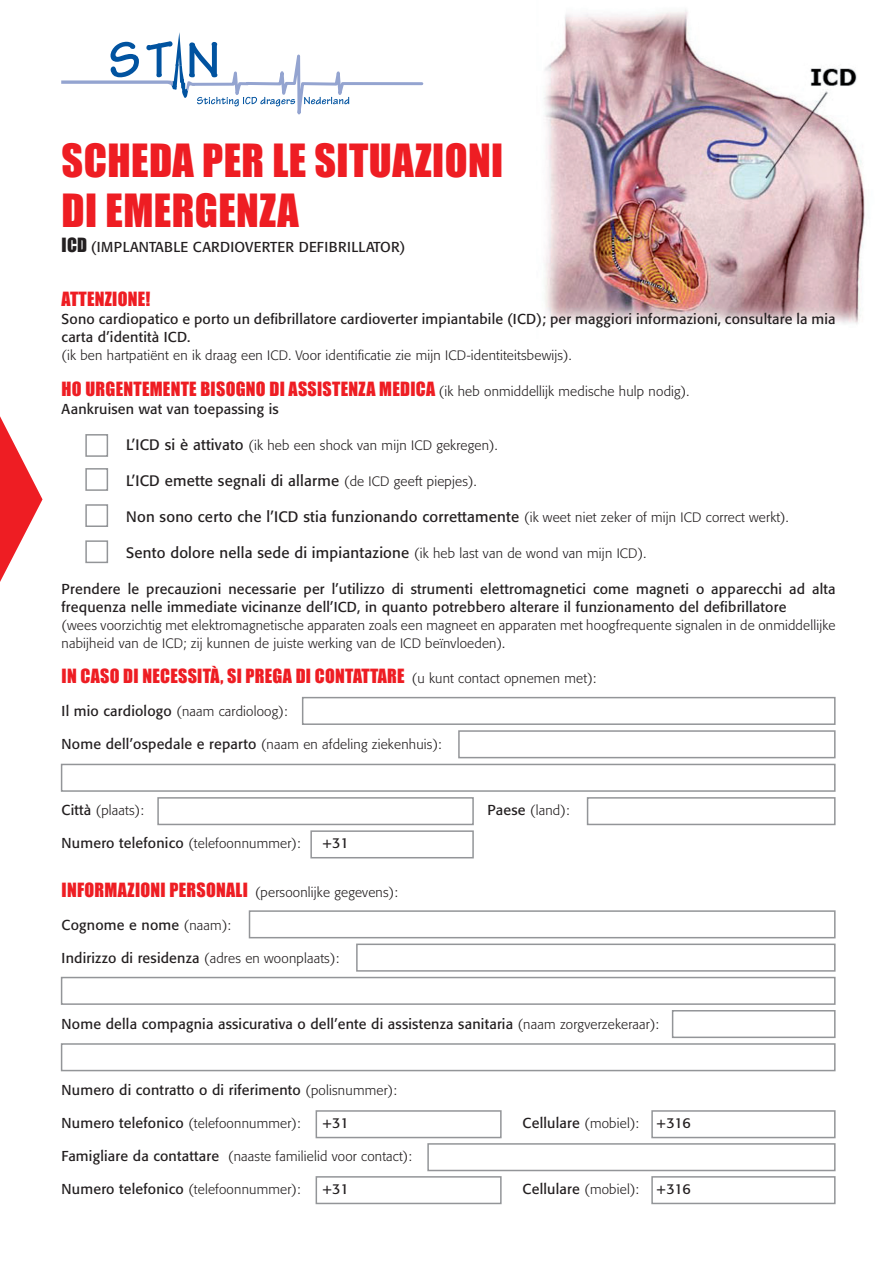
<style>
.page{position:relative;width:893px;height:1263px;background:#fff}
.page>*{position:absolute;margin:0;border:0;box-sizing:border-box;transform-origin:0 0}
._1-kop{font:42px/50.4px "Impact";letter-spacing:.01em;color:#ee1d23}
.tussenkop_emergency{font:18px "Impact";letter-spacing:.015em;color:#ee1d23}
._1-tekst{font:15px "Formata";letter-spacing:.015em;color:#231f20}
._1-tekst-2{font:14.25px/18px "Formata";letter-spacing:.015em;color:#231f20}
.tussenkop_emergency-2{font:14.25px "Formata";letter-spacing:.015em;color:#231f20}
._1-tekst-3{font:300 13.5px/18px "Formata";letter-spacing:.015em;color:#231f20}
.tussenkop_emergency-3{font:300 13.5px "Formata";letter-spacing:.015em;color:#231f20}
.s1{font-family:"Impact";font-size:18px}
.s2{font-family:"Formata";font-weight:300;font-size:13.5px;color:#231f20}
.s3{font-weight:400;font-size:15px}
.s4{font-weight:300;font-size:13.5px}
.s5{font-size:14.25px}
.s6{font-weight:400;font-size:14.25px}
.s7{font-family:"Impact";font-weight:400;font-size:18px;color:#ee1d23}
</style>
<div class="page">
<img style="left:543px;top:10px;width:322px;height:314px">
<svg style="left:61px;top:32px;width:363px;height:83px"></svg>
<div style="left:302px;top:697px;width:534px;height:28px;background:#fff;border:2px solid #939598"></div>
<div style="left:458px;top:730px;width:378px;height:28px;background:#fff;border:2px solid #939598"></div>
<div style="left:61px;top:764px;width:775px;height:28px;background:#fff;border:2px solid #939598"></div>
<div style="left:157px;top:797px;width:317px;height:28px;background:#fff;border:2px solid #939598"></div>
<div style="left:587px;top:797px;width:249px;height:28px;background:#fff;border:2px solid #939598"></div>
<div style="left:310px;top:830px;width:164px;height:28px;background:#fff;border:2px solid #939598"></div>
<div style="left:249px;top:910px;width:587px;height:28px;background:#fff;border:2px solid #939598"></div>
<div style="left:356px;top:943px;width:480px;height:29px;background:#fff;border:2px solid #939598"></div>
<div style="left:61px;top:977px;width:775px;height:28px;background:#fff;border:2px solid #939598"></div>
<div style="left:672px;top:1010px;width:164px;height:28px;background:#fff;border:2px solid #939598"></div>
<div style="left:61px;top:1043px;width:775px;height:28px;background:#fff;border:2px solid #939598"></div>
<div style="left:651px;top:1110px;width:185px;height:28px;background:#fff;border:2px solid #939598"></div>
<div style="left:427px;top:1143px;width:409px;height:28px;background:#fff;border:2px solid #939598"></div>
<div style="left:651px;top:1176px;width:185px;height:28px;background:#fff;border:2px solid #939598"></div>
<div style="left:316px;top:1176px;width:186px;height:28px;background:#fff;border:2px solid #939598"></div>
<div style="left:316px;top:1110px;width:186px;height:28px;background:#fff;border:2px solid #939598"></div>
<div style="left:85px;top:434px;width:23px;height:23px;background:#fff;border:2px solid #939598"></div>
<div style="left:85px;top:468px;width:23px;height:23px;background:#fff;border:2px solid #939598"></div>
<div style="left:85px;top:504px;width:23px;height:23px;background:#fff;border:2px solid #939598"></div>
<div style="left:85px;top:540px;width:23px;height:23px;background:#fff;border:2px solid #939598"></div>
<svg style="left:0;top:416px;width:43px;height:166px"></svg>
<p class="_1-kop" style="left:62px;top:134px;width:443px">SCHEDA PER LE SITUAZIONI<br>DI EMERGENZA</p>
<p class="tussenkop_emergency-2" style="left:62px;top:238px;width:345px"><span class="s1">ICD</span> (IMPLANTABLE CARDIOVERTER DEFIBRILLATOR)</p>
<p class="tussenkop_emergency" style="left:62px;top:285px;width:90px">ATTENZIONE!</p>
<p class="_1-tekst-2" style="left:62px;top:310px;width:775px">Sono cardiopatico e porto un defibrillatore cardioverter impiantabile (ICD); per maggiori informazioni, consultare la mia carta d’identità ICD.</p>
<p class="_1-tekst-3" style="left:62px;top:346px;width:512px">(ik ben hartpatiënt en ik draag een ICD. Voor identificatie zie mijn ICD-identiteitsbewijs).</p>
<p class="tussenkop_emergency" style="left:62px;top:375px;width:629px">HO URGENTEMENTE BISOGNO DI ASSISTENZA MEDICA <span class="s2">(ik heb onmiddellijk medische hulp nodig).</span></p>
<p class="_1-tekst-2" style="left:62px;top:400px;width:219px">Aankruisen wat van toepassing is</p>
<p class="_1-tekst-3" style="left:126px;top:436px;width:373px"><span class="s3">L’ICD si è attivato</span> (ik heb een shock van mijn ICD gekregen).</p>
<p class="_1-tekst" style="left:126px;top:472px;width:352px">L’ICD emette segnali di allarme <span class="s4">(de ICD geeft piepjes).</span></p>
<p class="_1-tekst" style="left:126px;top:508px;width:664px">Non sono certo che l’ICD stia funzionando correttamente <span class="s4">(ik weet niet zeker of mijn ICD correct werkt).</span></p>
<p class="_1-tekst" style="left:126px;top:544px;width:521px">Sento dolore nella sede di impiantazione <span class="s4">(ik heb last van de wond van mijn ICD).</span></p>
<p class="_1-tekst-2" style="left:62px;top:580px;width:775px">Prendere le precauzioni necessarie per l’utilizzo di strumenti elettromagnetici come magneti o apparecchi ad alta frequenza nelle immediate vicinanze dell’ICD, in quanto potrebbero alterare il funzionamento del defibrillatore</p>
<p class="_1-tekst-3" style="left:62px;top:616px;width:775px">(wees voorzichtig met elektromagnetische apparaten zoals een magneet en apparaten met hoogfrequente signalen in de onmiddellijke nabijheid van de ICD; zij kunnen de juiste werking van de ICD beïnvloeden)<span class="s5">.</span></p>
<p class="tussenkop_emergency" style="left:62px;top:661px;width:536px">IN CASO DI NECESSITÀ, SI PREGA DI CONTATTARE <span class="s2">(u kunt contact opnemen met):</span></p>
<p class="_1-tekst-3" style="left:62px;top:702px;width:227px"><span class="s6">Il mio cardiologo</span> (naam cardioloog):</p>
<p class="_1-tekst-3" style="left:62px;top:735px;width:382px"><span class="s6">Nome dell’ospedale e reparto</span> (naam en afdeling ziekenhuis):</p>
<p class="_1-tekst-3" style="left:62px;top:801px;width:84px"><span class="s6">Città</span> (plaats):</p>
<p class="_1-tekst-3" style="left:488px;top:801px;width:83px"><span class="s6">Paese</span> (land):</p>
<p class="_1-tekst-3" style="left:62px;top:834px;width:240px"><span class="s6">Numero telefonico</span> (telefoonnummer):</p>
<p class="_1-tekst-2" style="left:323px;top:833px;width:28px">+31</p>
<p class="tussenkop_emergency-3" style="left:62px;top:884px;width:338px"><span class="s7">INFORMAZIONI PERSONALI</span> (persoonlijke gegevens):</p>
<p class="_1-tekst-2" style="left:62px;top:916px;width:171px">Cognome e nome <span class="s4">(naam):</span></p>
<p class="_1-tekst-2" style="left:62px;top:949px;width:279px">Indirizzo di residenza <span class="s4">(adres en woonplaats):</span></p>
<p class="_1-tekst-2" style="left:62px;top:1015px;width:599px">Nome della compagnia assicurativa o dell’ente di assistenza sanitaria <span class="s4">(naam zorgverzekeraar):</span></p>
<p class="_1-tekst-2" style="left:62px;top:1081px;width:337px">Numero di contratto o di riferimento <span class="s4">(polisnummer):</span></p>
<p class="_1-tekst-3" style="left:62px;top:1114px;width:240px"><span class="s6">Numero telefonico</span> (telefoonnummer):</p>
<p class="_1-tekst-2" style="left:323px;top:1114px;width:28px">+31</p>
<p class="_1-tekst-2" style="left:523px;top:1114px;width:170px">Cellulare <span class="s4">(mobiel):</span> +316</p>
<p class="_1-tekst-3" style="left:62px;top:1147px;width:352px"><span class="s6">Famigliare da contattare</span> (naaste familielid voor contact):</p>
<p class="_1-tekst-3" style="left:62px;top:1180px;width:240px"><span class="s6">Numero telefonico</span> (telefoonnummer):</p>
<p class="_1-tekst-2" style="left:323px;top:1180px;width:28px">+31</p>
<p class="_1-tekst-2" style="left:523px;top:1180px;width:170px">Cellulare <span class="s4">(mobiel):</span> +316</p>
</div>
